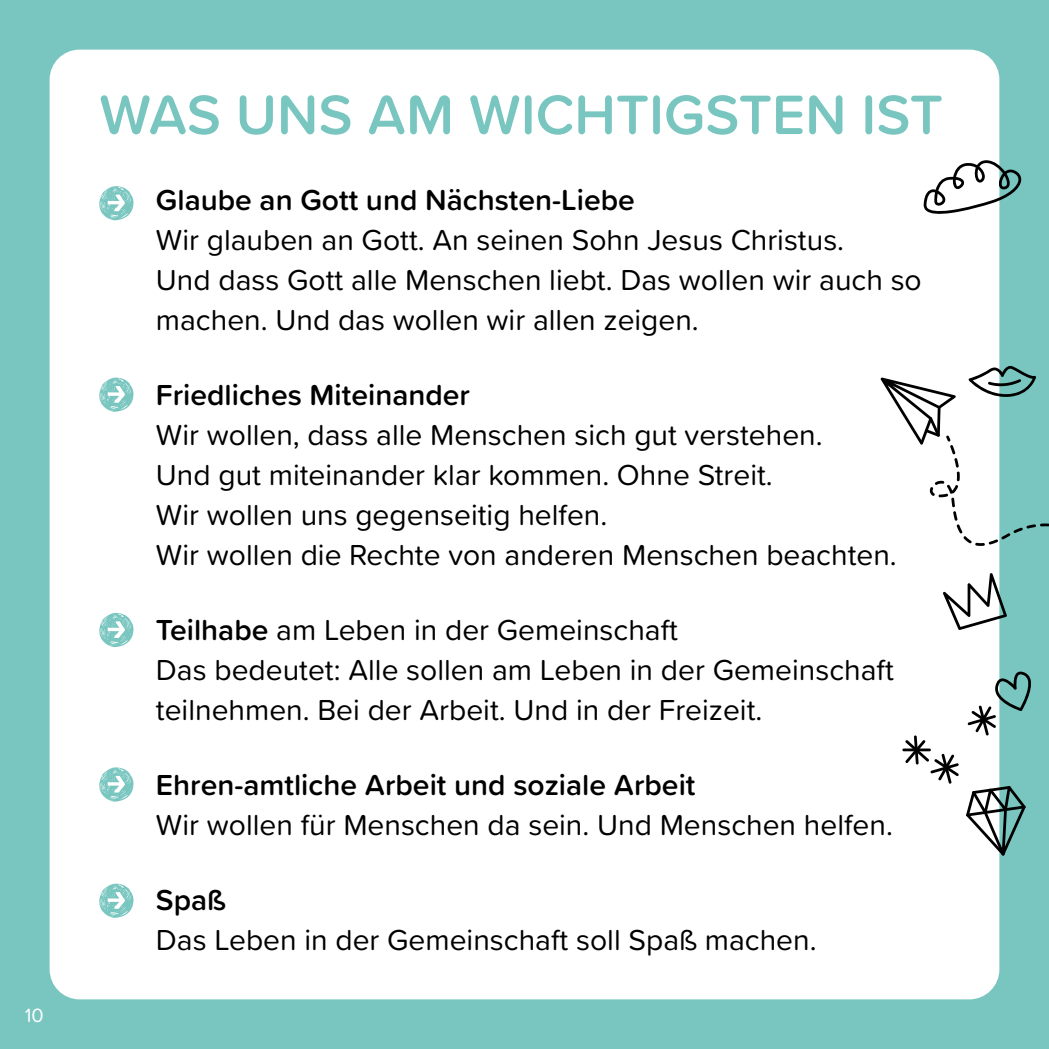
<style>
.page{position:relative;width:1049px;height:1049px;background:#79c6c0}
.page>*{position:absolute;margin:0;border:0;box-sizing:border-box;transform-origin:0 0}
.t1{font:600 57.5px "Proxima Soft";color:#79c6c0}
.t2{font:30px/40px "Proxima Soft";color:#000}
.t3{font:600 30px "Proxima Soft";color:#000}
.t4{font:20px "Proxima Soft";color:#fff}
.s1{font-weight:600}
</style>
<div class="page">
<div style="left:50px;top:50px;width:949px;height:949px;background:#fff;border-radius:30px"></div>
<svg style="left:99px;top:377px;width:35px;height:35px"></svg>
<svg style="left:99px;top:186px;width:35px;height:34px"></svg>
<svg style="left:99px;top:613px;width:35px;height:34px"></svg>
<svg style="left:99px;top:767px;width:35px;height:35px"></svg>
<svg style="left:99px;top:883px;width:35px;height:35px"></svg>
<svg style="left:923px;top:160px;width:98px;height:55px"></svg>
<svg style="left:943px;top:573px;width:64px;height:57px"></svg>
<svg style="left:967px;top:671px;width:64px;height:64px"></svg>
<svg style="left:881px;top:366px;width:168px;height:180px"></svg>
<svg style="left:966px;top:786px;width:60px;height:69px"></svg>
<hr style="left:902px;top:748px;width:29px;height:3px;background:#000">
<svg style="left:905px;top:735px;width:54px;height:49px"></svg>
<p class="t4" style="left:25px;top:1000px;width:21px">10</p>
<h1 class="t1" style="left:99px;top:72px;width:845px">WAS UNS AM WICHTIGSTEN IST</h1>
<p class="t3" style="left:156px;top:177px;width:480px">Glaube an Gott und Nächsten-Liebe</p>
<p class="t2" style="left:156px;top:218px;width:767px">Wir glauben an Gott. An seinen Sohn Jesus Christus.<br>Und dass Gott alle Menschen liebt. Das wollen wir auch so machen. Und das wollen wir allen zeigen.</p>
<p class="t3" style="left:156px;top:372px;width:316px">Friedliches Miteinander</p>
<p class="t2" style="left:156px;top:413px;width:742px">Wir wollen, dass alle Menschen sich gut verstehen.<br>Und gut miteinander klar kommen. Ohne Streit.<br>Wir wollen uns gegenseitig helfen.<br>Wir wollen die Rechte von anderen Menschen beachten.</p>
<p class="t2" style="left:156px;top:608px;width:739px"><span class="s1">Teilhabe</span> am Leben in der Gemeinschaft<br>Das bedeutet: Alle sollen am Leben in der Gemeinschaft teilnehmen. Bei der Arbeit. Und in der Freizeit.</p>
<p class="t3" style="left:156px;top:762px;width:541px">Ehren-amtliche Arbeit und soziale Arbeit</p>
<p class="t2" style="left:156px;top:803px;width:738px">Wir wollen für Menschen da sein. Und Menschen helfen.</p>
<p class="t3" style="left:156px;top:877px;width:71px">Spaß</p>
<p class="t2" style="left:156px;top:918px;width:662px">Das Leben in der Gemeinschaft soll Spaß machen.</p>
</div>
